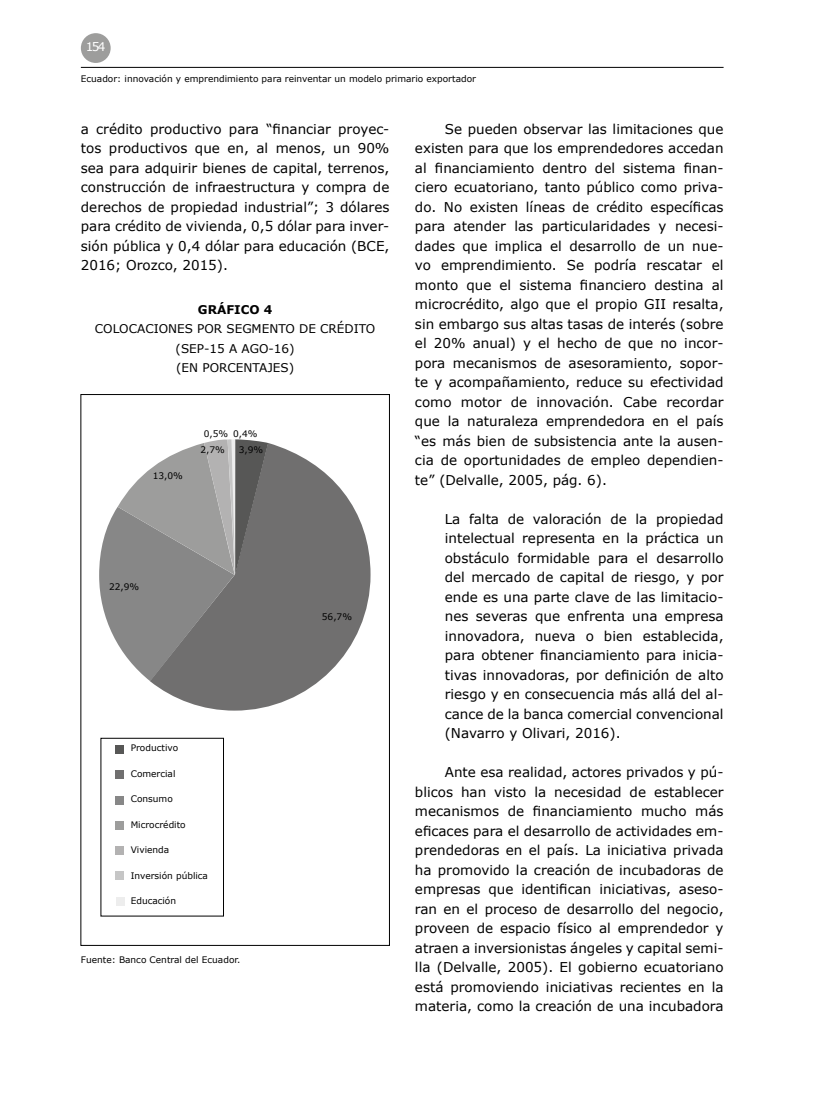
<style>
.page{position:relative;width:830px;height:1106px;background:#fff}
.page>*{position:absolute;margin:0;border:0;box-sizing:border-box;transform-origin:0 0}
.t1{font:13.5px/19.5px "Verdana";color:#000;text-align:justify}
.t2{font:12px/19.5px "Verdana";color:#000;text-align:center}
.t3{font:700 12px "Verdana";color:#000}
.t4{font:12px "Verdana";color:#fff}
.t5{font:9px/16.5px "Verdana";color:#000}
</style>
<div class="page">
<div style="left:81px;top:33px;width:30px;height:30px;background:#9d9d9c;border-radius:50%"></div>
<hr style="left:81px;top:67px;width:642px;height:1px;background:#000">
<div style="left:115px;top:745px;width:8px;height:8px;background:#575756"></div>
<div style="left:115px;top:770px;width:8px;height:8px;background:#706f6f"></div>
<div style="left:115px;top:796px;width:8px;height:8px;background:#878787"></div>
<div style="left:115px;top:821px;width:8px;height:8px;background:#9d9d9c"></div>
<div style="left:115px;top:846px;width:8px;height:8px;background:#b3b2b2"></div>
<div style="left:115px;top:871px;width:8px;height:8px;background:#c6c6c6"></div>
<div style="left:116px;top:897px;width:8px;height:8px;background:#ededed"></div>
<svg style="left:150px;top:443px;width:220px;height:267px;fill:#706f6f"></svg>
<svg style="left:99px;top:439px;width:169px;height:242px;background:#969695"></svg>
<p class="t4" style="left:86px;top:39px;width:21px">154</p>
<p class="t5" style="left:81px;top:71px;width:396px">Ecuador: innovación y emprendimiento para reinventar un modelo primario exportador</p>
<p class="t1" style="left:81px;top:119px;width:310px">a crédito productivo para “financiar proyec&shy;tos productivos que en, al menos, un 90% sea para adquirir bienes de capital, terrenos, construcción de infraestructura y compra de derechos de propiedad industrial”; 3 dólares para crédito de vivienda, 0,5 dólar para inver&shy;sión pública y 0,4 dólar para educación (BCE, 2016; Orozco, 2015).</p>
<p class="t3" style="left:198px;top:302px;width:76px">GRÁFICO 4</p>
<p class="t2" style="left:95px;top:319px;width:282px">COLOCACIONES POR SEGMENTO DE CRÉDITO (SEP-15 A AGO-16)<br>(EN PORCENTAJES)</p>
<p class="t1" style="left:415px;top:119px;width:310px;text-indent:30px">Se pueden observar las limitaciones que existen para que los emprendedores accedan al financiamiento dentro del sistema finan&shy;ciero ecuatoriano, tanto público como priva&shy;do. No existen líneas de crédito específicas para atender las particularidades y necesi&shy;dades que implica el desarrollo de un nue&shy;vo emprendimiento. Se podría rescatar el monto que el sistema financiero destina al microcrédito, algo que el propio GII resalta, sin embargo sus altas tasas de interés (sobre el 20% anual) y el hecho de que no incor&shy;pora mecanismos de asesoramiento, sopor&shy;te y acompañamiento, reduce su efectividad como motor de innovación. Cabe recordar que la naturaleza emprendedora en el país “es más bien de subsistencia ante la ausen&shy;cia de oportunidades de empleo dependien&shy;te” (Delvalle, 2005, pág. 6).</p>
<p class="t1" style="left:444px;top:509px;width:280px">La falta de valoración de la propiedad intelectual representa en la práctica un obstáculo formidable para el desarrollo del mercado de capital de riesgo, y por ende es una parte clave de las limitacio&shy;nes severas que enfrenta una empresa innovadora, nueva o bien establecida, para obtener financiamiento para inicia&shy;tivas innovadoras, por definición de alto riesgo y en consecuencia más allá del al&shy;cance de la banca comercial convencional (Navarro y Olivari, 2016).</p>
<p class="t1" style="left:415px;top:763px;width:310px;text-indent:30px">Ante esa realidad, actores privados y pú&shy;blicos han visto la necesidad de establecer mecanismos de financiamiento mucho más eficaces para el desarrollo de actividades em&shy;prendedoras en el país. La iniciativa privada ha promovido la creación de incubadoras de empresas que identifican iniciativas, aseso&shy;ran en el proceso de desarrollo del negocio, proveen de espacio físico al emprendedor y atraen a inversionistas ángeles y capital semi&shy;lla (Delvalle, 2005). El gobierno ecuatoriano está promoviendo iniciativas recientes en la materia, como la creación de una incubadora</p>
<p class="t5" style="left:239px;top:425px;width:26px;text-indent:-35px">0,5% 0,4%<br>3,9%</p>
<p class="t5" style="left:200px;top:441px;width:26px">2,7%</p>
<p class="t5" style="left:153px;top:467px;width:32px">13,0%</p>
<p class="t5" style="left:109px;top:579px;width:32px">22,9%</p>
<p class="t5" style="left:322px;top:608px;width:32px">56,7%</p>
<p class="t5" style="left:131px;top:739px;width:49px">Productivo</p>
<p class="t5" style="left:131px;top:765px;width:46px">Comercial</p>
<p class="t5" style="left:131px;top:790px;width:44px">Consumo</p>
<p class="t5" style="left:131px;top:816px;width:57px">Microcrédito</p>
<p class="t5" style="left:131px;top:841px;width:40px">Vivienda</p>
<p class="t5" style="left:131px;top:867px;width:79px">Inversión pública</p>
<p class="t5" style="left:131px;top:892px;width:47px">Educación</p>
<p class="t5" style="left:81px;top:951px;width:161px">Fuente: Banco Central del Ecuador.</p>
</div>
